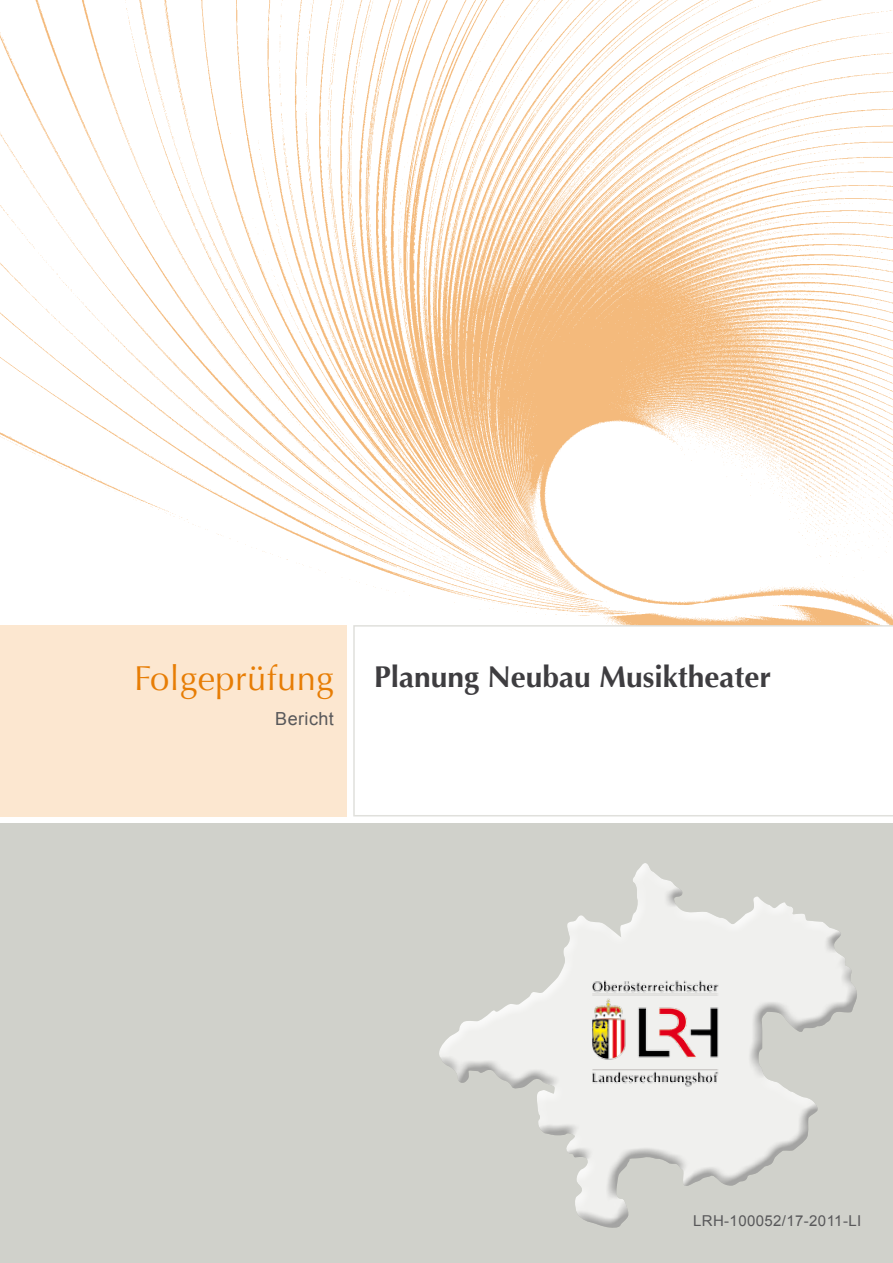
<style>
.page{position:relative;width:893px;height:1263px;background:#fff}
.page>*{position:absolute;margin:0;border:0;box-sizing:border-box;transform-origin:0 0}
.t1{font:34.5px "Optima";letter-spacing:.015em;color:#e77d04}
.t2{font:700 30px "Optima";color:#3e3d40}
.t3{font:18px "Arial";letter-spacing:.025em;color:#58585a}
.t4{font:15px "Arial";letter-spacing:.025em;color:#58585a}
</style>
<div class="page">
<img style="left:0;top:0;width:893px;height:625px">
<svg style="left:353px;top:625px;width:540px;height:191px"></svg>
<div style="left:0;top:824px;width:893px;height:439px;background:#d0d1cb"></div>
<div style="left:0;top:625px;width:347px;height:191px;background:#fce7d0"></div>
<div style="left:439px;top:883px;width:418px;height:345px;background:#000;opacity:.32"></div>
<img style="left:567px;top:949px;width:206px;height:157px">
<p class="t1" style="left:134px;top:659px;width:201px">Folgeprüfung</p>
<p class="t3" style="left:275px;top:707px;width:60px">Bericht</p>
<p class="t2" style="left:374px;top:660px;width:398px">Planung Neubau Musiktheater</p>
<p class="t4" style="left:693px;top:1211px;width:170px">LRH-100052/17-2011-LI</p>
</div>
